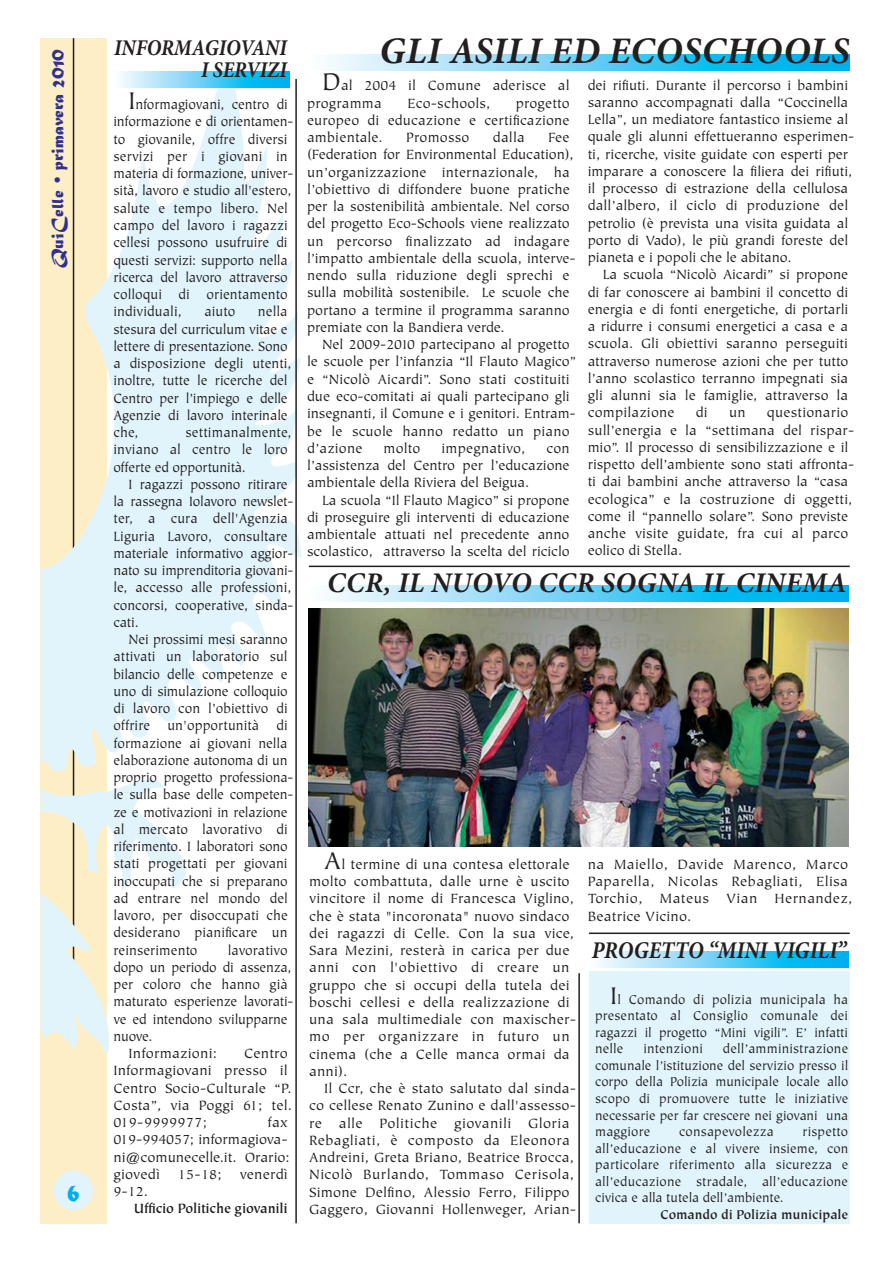
<style>
.page{position:relative;width:893px;height:1263px;background:#fff}
.page>*{position:absolute;margin:0;border:0;box-sizing:border-box;transform-origin:0 0}
.t1{font:italic 700 37.5px "Minion Pro";letter-spacing:.01em;color:#231f20}
.t2{font:italic 700 28.5px "Minion Pro";letter-spacing:.01em;color:#231f20}
.t3{font:italic 700 24px "Minion Pro";color:#231f20;scale:.9 1}
.t4{font:24px "Matura MT Script Capitals";color:#00aeef}
.t5{font:italic 700 22.5px "Minion Pro";color:#231f20;scale:.9 1}
.t6{font:18px "Matura MT Script Capitals";letter-spacing:.01em;color:#2e3092}
.t7{font:15px/17.2px "Tiepolo Std";letter-spacing:-.005em;color:#231f20}
.t8{font:15px/17.2px "Tiepolo Std";letter-spacing:-.005em;color:#231f20;scale:.94 1}
.t9{font:15px/17.2px "Tiepolo Std";letter-spacing:.025em;color:#231f20}
.t10{font:15px "Tiepolo Std";letter-spacing:.015em;color:#231f20}
.t11{font:700 15px "Tiepolo Std";letter-spacing:-.015em;color:#231f20;scale:.94 1}
.t12{font:14.25px/16.5px "Tiepolo Std";letter-spacing:-.005em;color:#231f20;text-align:justify;scale:.95 1}
.t13{font:700 14.25px "Tiepolo Std";letter-spacing:-.005em;color:#231f20;scale:.95 1}
.t14{font:14.25px "Tiepolo Std";letter-spacing:.015em;color:#231f20;scale:.95 1}
.s1{font-size:27px}
</style>
<div class="page">
<div style="left:41px;top:38px;width:66px;height:1185px;background:#feeec5"></div>
<hr style="left:73px;top:38px;width:1px;height:960px;background:#231f20">
<svg style="left:41px;top:59px;width:260px;height:706px;fill:#e1f4fc"></svg>
<svg style="left:41px;top:765px;width:145px;height:289px"></svg>
<div style="left:54px;top:1171px;width:39px;height:39px;background:#e1f4fc;border-radius:50%"></div>
<div style="left:589px;top:971px;width:261px;height:252px;background:#e1f4fc"></div>
<svg style="left:327px;top:55px;width:522px;height:16px;background:#65d0f5"></svg>
<hr style="left:578px;top:973px;width:2px;height:250px;background:#231f20">
<hr style="left:309px;top:566px;width:541px;height:1px;background:#231f20">
<svg style="left:326px;top:586px;width:522px;height:15px;background:#65d0f5"></svg>
<hr style="left:589px;top:932px;width:261px;height:2px;background:#231f20">
<svg style="left:598px;top:952px;width:250px;height:15px;background:#64d0f5"></svg>
<hr style="left:295px;top:79px;width:2px;height:1144px;background:#231f20">
<img style="left:308px;top:608px;width:540px;height:238px">
<svg style="left:113px;top:71px;width:176px;height:16px;background:#6bd2f5"></svg>
<p class="t6" style="left:47px;top:268px;width:221px;rotate:-90deg">QuiCelle • primavera 2010</p>
<h3 class="t4" style="left:67px;top:1178px;width:14px">6</h3>
<h3 class="t5" style="left:114px;top:31px;width:194px">INFORMAGIOVANI</h3>
<h1 class="t1" style="left:380px;top:24px;width:471px">GLI ASILI ED ECOSCHOOLS</h1>
<h3 class="t5" style="left:201px;top:54px;width:97px">I SERVIZI</h3>
<p class="t8" style="left:113px;top:96px;width:193px;text-indent:15px"><span class="s1">I</span>nformagiovani, centro di informazione e di orientamen&shy;to giovanile, offre diversi servizi per i giovani in materia di formazione, univer&shy;sità, lavoro e studio all'estero, salute e tempo libero. Nel campo del lavoro i ragazzi cellesi possono usufruire di questi servizi: supporto nella ricerca del lavoro attraverso colloqui di orientamento individuali,</p>
<p class="t7" style="left:307px;top:78px;width:264px;text-indent:15px"><span class="s1">D</span>al 2004 il Comune aderisce al programma</p>
<p class="t7" style="left:588px;top:77px;width:268px">dei rifiuti. Durante il percorso i bambini saranno accompagnati dalla “Coccinella Lella”, un mediatore fantastico insieme al quale gli alunni effettueranno esperimen&shy;ti, ricerche, visite guidate con esperti per imparare a conoscere la filiera dei rifiuti, il processo di estrazione della cellulosa dall’albero, il ciclo di produzione del petrolio (è prevista una visita guidata al porto di Vado), le più grandi foreste del pianeta e i popoli che le abitano.</p>
<p class="t7" style="left:588px;top:266px;width:262px;text-align:justify;text-indent:15px">La scuola “Nicolò Aicardi” si propone di far conoscere ai bambini il concetto di energia e di fonti energetiche, di portarli a ridurre i consumi energetici a casa e a scuola. Gli obiettivi saranno perseguiti attraverso numerose azioni che per tutto l’anno scolastico terranno impegnati sia gli alunni sia le famiglie, attraverso la compilazione</p>
<p class="t10" style="left:407px;top:95px;width:84px">Eco-schools,</p>
<p class="t7" style="left:307px;top:95px;width:264px;text-align:justify;text-indent:209px">progetto europeo di educazione e certificazione ambientale.</p>
<p class="t10" style="left:406px;top:129px;width:65px">Promosso</p>
<p class="t7" style="left:493px;top:129px;width:33px">dalla</p>
<p class="t7" style="left:307px;top:129px;width:270px;text-indent:241px">Fee (Federation for Environmental Education), un’organizzazione internazionale, ha l’obiettivo di diffondere buone pratiche per la sostenibilità ambientale. Nel corso del progetto Eco-Schools viene realizzato un percorso finalizzato ad indagare l’impatto ambientale della scuola, interve&shy;nendo sulla riduzione degli sprechi e sulla mobilità sostenibile. Le scuole che portano a termine il programma saranno premiate con la Bandiera verde.</p>
<p class="t7" style="left:307px;top:336px;width:271px;text-indent:15px">Nel 2009-2010 partecipano al progetto le scuole per l’infanzia “Il Flauto Magico” e “Nicolò Aicardi”. Sono stati costituiti due eco-comitati ai quali partecipano gli insegnanti, il Comune e i genitori. Entram&shy;be le scuole hanno redatto un piano d’azione</p>
<p class="t8" style="left:113px;top:303px;width:191px;text-indent:144px">nella stesura del curriculum vitae e lettere di presentazione. Sono a disposizione degli utenti, inoltre, tutte le ricerche del<br>Centro per l’impiego e delle<br>Agenzie di lavoro interinale che,</p>
<p class="t8" style="left:204px;top:303px;width:34px">aiuto</p>
<p class="t7" style="left:696px;top:404px;width:13px">di</p>
<p class="t7" style="left:729px;top:404px;width:18px">un</p>
<p class="t7" style="left:588px;top:404px;width:268px;text-indent:179px">questionario sull’energia e la “settimana del rispar&shy;mio”. Il processo di sensibilizzazione e il rispetto dell’ambiente sono stati affronta&shy;ti dai bambini anche attraverso la “casa ecologica” e la costruzione di oggetti, come il “pannello solare”. Sono previste anche visite guidate, fra cui al parco eolico di Stella.</p>
<p class="t8" style="left:113px;top:424px;width:191px;text-indent:72px">settimanalmente, inviano al centro le loro offerte ed opportunità.</p>
<p class="t8" style="left:113px;top:476px;width:193px;text-indent:15px">I ragazzi possono ritirare la rassegna Iolavoro newslet&shy;ter, a cura dell'Agenzia<br>Liguria Lavoro, consultare materiale informativo aggior&shy;nato su imprenditoria giovani&shy;le, accesso alle professioni, concorsi, cooperative, sinda&shy;cati.</p>
<p class="t8" style="left:113px;top:631px;width:193px;text-indent:15px">Nei prossimi mesi saranno attivati un laboratorio sul bilancio delle competenze e uno di simulazione colloquio di lavoro con l’obiettivo di offrire un'opportunità di formazione ai giovani nella elaborazione autonoma di un proprio progetto professiona&shy;le sulla base delle competen&shy;ze e motivazioni in relazione al mercato lavorativo di riferimento. I laboratori sono stati progettati per giovani inoccupati che si preparano ad entrare nel mondo del lavoro, per disoccupati che desiderano pianificare un reinserimento</p>
<p class="t7" style="left:384px;top:440px;width:38px">molto</p>
<p class="t10" style="left:442px;top:440px;width:85px">impegnativo,</p>
<p class="t7" style="left:307px;top:440px;width:264px;text-align:justify;text-indent:239px">con l’assistenza del Centro per l’educazione ambientale della Riviera del Beigua.</p>
<p class="t7" style="left:307px;top:492px;width:264px;text-align:justify;text-indent:15px">La scuola “Il Flauto Magico” si propone di proseguire gli interventi di educazione ambientale attuati nel precedente anno scolastico, attraverso la scelta del riciclo</p>
<h2 class="t2" style="left:327px;top:562px;width:521px">CCR, IL NUOVO CCR SOGNA IL CINEMA</h2>
<p class="t7" style="left:309px;top:856px;width:269px;text-indent:15px"><span class="s1">A</span>l termine di una contesa elettorale molto combattuta, dalle urne è uscito vincitore il nome di Francesca Viglino, che è stata "incoronata" nuovo sindaco dei ragazzi di Celle. Con la sua vice, Sara Mezini, resterà in carica per due anni con l'obiettivo di creare un gruppo che si occupi della tutela dei boschi cellesi e della realizzazione di una sala multimediale con maxischer&shy;mo per organizzare in futuro un cinema (che a Celle manca ormai da anni).</p>
<p class="t7" style="left:309px;top:1080px;width:269px;text-indent:15px">Il Ccr, che è stato salutato dal sinda&shy;co cellese Renato Zunino e dall'assesso&shy;re alle Politiche giovanili Gloria Rebagliati, è composto da Eleonora Andreini, Greta Briano, Beatrice Brocca, Nicolò Burlando, Tommaso Cerisola, Simone Delfino, Alessio Ferro, Filippo Gaggero, Giovanni Hollenweger, Arian-</p>
<p class="t9" style="left:588px;top:856px;width:266px">na Maiello, Davide Marenco, Marco<br>Paparella, Nicolas Rebagliati, Elisa<br>Torchio, Mateus Vian Hernandez,<br>Beatrice Vicino.</p>
<h3 class="t3" style="left:592px;top:933px;width:285px">PROGETTO “MINI VIGILI”</h3>
<p class="t12" style="left:595px;top:992px;width:268px;text-indent:15px"><span class="s1">I</span>l Comando di polizia municipala ha presentato al Consiglio comunale dei ragazzi il progetto “Mini vigili”. E’ infatti nelle</p>
<p class="t8" style="left:228px;top:942px;width:65px">lavorativo</p>
<p class="t8" style="left:113px;top:959px;width:191px">dopo un periodo di assenza,</p>
<p class="t8" style="left:113px;top:976px;width:187px">per coloro che hanno già</p>
<p class="t8" style="left:113px;top:993px;width:193px">maturato esperienze lavorati-</p>
<p class="t8" style="left:113px;top:1011px;width:187px">ve ed intendono svilupparne</p>
<p class="t8" style="left:113px;top:1028px;width:43px">nuove.</p>
<p class="t10" style="left:128px;top:1045px;width:90px">Informazioni:</p>
<p class="t12" style="left:595px;top:1041px;width:268px;text-indent:128px">dell’amministrazione comunale l’istituzione del servizio presso il corpo della Polizia municipale locale allo scopo di promuovere tutte le iniziative necessarie per far crescere nei giovani una maggiore</p>
<p class="t14" style="left:643px;top:1041px;width:64px">intenzioni</p>
<p class="t7" style="left:113px;top:1045px;width:180px;text-indent:131px">Centro<br>Informagiovani presso il<br>Centro Socio-Culturale “P.<br>Costa”, via Poggi 61; tel.<br>019-9999977;</p>
<p class="t7" style="left:113px;top:1114px;width:178px;text-indent:154px">fax<br>019-994057; informagiova&shy;ni@comunecelle.it. Orario: giovedì 15-18; venerdì<br>9-12.</p>
<p class="t11" style="left:134px;top:1200px;width:165px">Ufficio Politiche giovanili</p>
<p class="t14" style="left:679px;top:1124px;width:101px">consapevolezza</p>
<p class="t12" style="left:595px;top:1124px;width:268px;text-indent:207px">rispetto all’educazione e al vivere insieme, con particolare riferimento alla sicurezza e all’educazione stradale, all’educazione civica e alla tutela dell’ambiente.</p>
<p class="t13" style="left:660px;top:1206px;width:199px">Comando di Polizia municipale</p>
</div>
